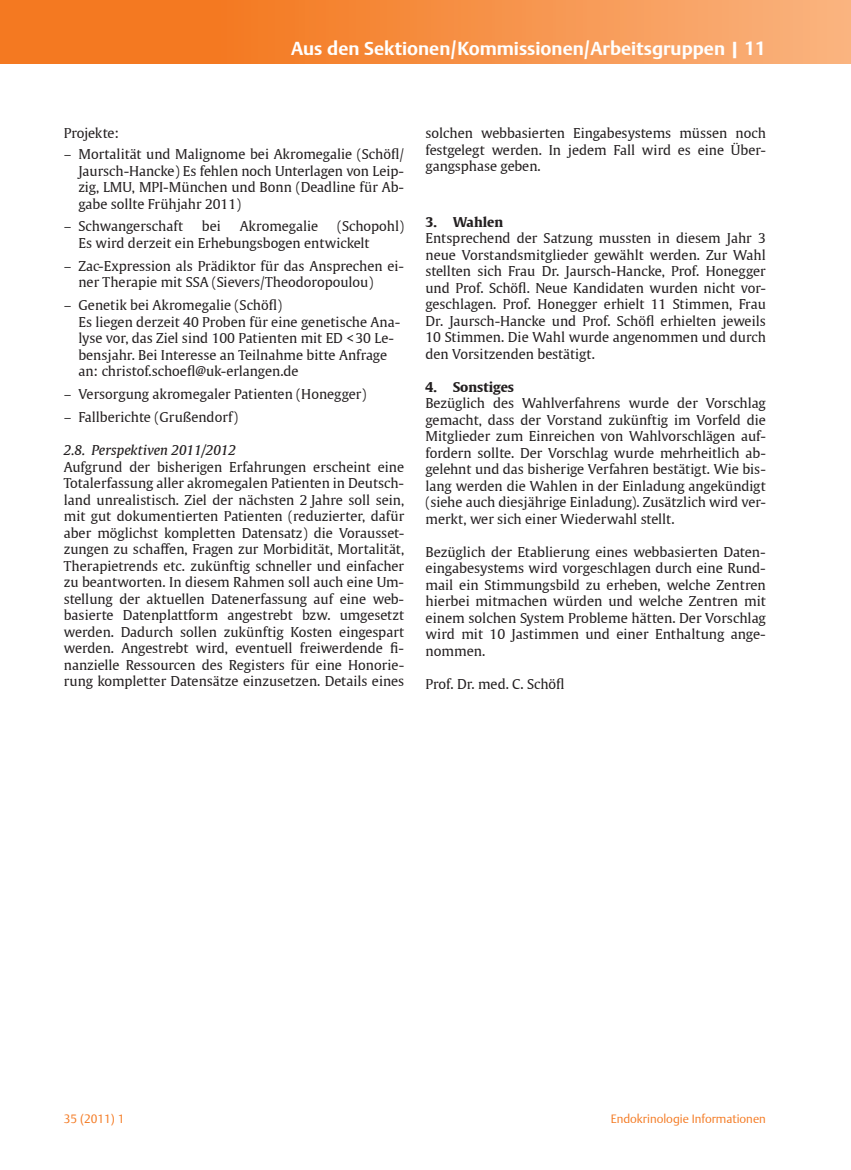
<style>
.page{position:relative;width:851px;height:1170px;background:#fff}
.page>*{position:absolute;margin:0;border:0;box-sizing:border-box;transform-origin:0 0}
.t1{font:700 18.75px "Thieme Argo 2008";color:#fff}
.t2{font:13.5px/16.5px "Thieme Gulliver 2008";color:#231f20;text-align:justify}
.t3{font:italic 13.5px "Thieme Gulliver 2008";color:#231f20}
.t4{font:700 13.5px "Thieme Gulliver 2008";color:#231f20}
.t5{font:300 12px "Thieme Argo 2008";color:#f47921}
</style>
<div class="page">
<svg style="left:0;top:0;width:850px;height:64px;background:#f68e43"></svg>
<h1 class="t1" style="left:291px;top:36px;width:476px">Aus den Sektionen/Kommissionen/Arbeitsgruppen | 11</h1>
<p class="t2" style="left:64px;top:124px;width:57px">Projekte:</p>
<p class="t2" style="left:78px;top:145px;width:327px;text-indent:-15px">– Mortalität und Malignome bei Akromegalie (Schöfl/ Jaursch-Hancke) Es fehlen noch Unterlagen von Leip&shy;zig, LMU, MPI-München und Bonn (Deadline für Ab&shy;gabe sollte Frühjahr 2011)</p>
<p class="t2" style="left:64px;top:218px;width:121px">– Schwangerschaft</p>
<p class="t2" style="left:202px;top:218px;width:20px">bei</p>
<p class="t2" style="left:240px;top:218px;width:80px">Akromegalie</p>
<p class="t2" style="left:78px;top:218px;width:327px;text-indent:258px">(Schopohl)<br>Es wird derzeit ein Erhebungsbogen entwickelt</p>
<p class="t2" style="left:78px;top:257px;width:327px;text-indent:-15px">– Zac-Expression als Prädiktor für das Ansprechen ei&shy;ner Therapie mit SSA (Sievers/Theodoropoulou)</p>
<p class="t2" style="left:78px;top:296px;width:323px;text-align:left;text-indent:-15px">– Genetik bei Akromegalie (Schöfl)<br>Es liegen derzeit 40 Proben für eine genetische Ana&shy;lyse vor, das Ziel sind 100 Patienten mit ED &lt;30 Le&shy;bensjahr. Bei Interesse an Teilnahme bitte Anfrage an: christof.schoefl@uk-erlangen.de</p>
<p class="t2" style="left:64px;top:385px;width:304px">– Versorgung akromegaler Patienten (Honegger)</p>
<p class="t2" style="left:64px;top:408px;width:176px">– Fallberichte (Grußendorf)</p>
<p class="t3" style="left:64px;top:440px;width:174px">2.8. Perspektiven 2011/2012</p>
<p class="t2" style="left:64px;top:458px;width:342px">Aufgrund der bisherigen Erfahrungen erscheint eine Totalerfassung aller akromegalen Patienten in Deutsch&shy;land unrealistisch. Ziel der nächsten 2 Jahre soll sein, mit gut dokumentierten Patienten (reduzierter, dafür aber möglichst kompletten Datensatz) die Vorausset&shy;zungen zu schaffen, Fragen zur Morbidität, Mortalität, Therapietrends etc. zukünftig schneller und einfacher zu beantworten. In diesem Rahmen soll auch eine Um&shy;stellung der aktuellen Datenerfassung auf eine web&shy;basierte Datenplattform angestrebt bzw. umgesetzt werden. Dadurch sollen zukünftig Kosten eingespart werden. Angestrebt wird, eventuell freiwerdende fi&shy;nanzielle Ressourcen des Registers für eine Honorie&shy;rung kompletter Datensätze einzusetzen. Details eines</p>
<p class="t2" style="left:425px;top:124px;width:342px">solchen webbasierten Eingabesystems müssen noch festgelegt werden. In jedem Fall wird es eine Über&shy;gangsphase geben.</p>
<p class="t4" style="left:425px;top:211px;width:79px">3. Wahlen</p>
<p class="t2" style="left:425px;top:229px;width:342px">Entsprechend der Satzung mussten in diesem Jahr 3 neue Vorstandsmitglieder gewählt werden. Zur Wahl stellten sich Frau Dr. Jaursch-Hancke, Prof. Honegger und Prof. Schöfl. Neue Kandidaten wurden nicht vor&shy;geschlagen. Prof. Honegger erhielt 11 Stimmen, Frau Dr. Jaursch-Hancke und Prof. Schöfl erhielten jeweils 10 Stimmen. Die Wahl wurde angenommen und durch den Vorsitzenden bestätigt.</p>
<p class="t4" style="left:425px;top:376px;width:90px">4. Sonstiges</p>
<p class="t2" style="left:425px;top:394px;width:342px">Bezüglich des Wahlverfahrens wurde der Vorschlag gemacht, dass der Vorstand zukünftig im Vorfeld die Mitglieder zum Einreichen von Wahlvorschlägen auf&shy;fordern sollte. Der Vorschlag wurde mehrheitlich ab&shy;gelehnt und das bisherige Verfahren bestätigt. Wie bis&shy;lang werden die Wahlen in der Einladung angekündigt (siehe auch diesjährige Einladung). Zusätzlich wird ver&shy;merkt, wer sich einer Wiederwahl stellt.</p>
<p class="t2" style="left:425px;top:543px;width:342px">Bezüglich der Etablierung eines webbasierten Daten&shy;eingabesystems wird vorgeschlagen durch eine Rund&shy;mail ein Stimmungsbild zu erheben, welche Zentren hierbei mitmachen würden und welche Zentren mit einem solchen System Probleme hätten. Der Vorschlag wird mit 10 Jastimmen und einer Enthaltung ange&shy;nommen.</p>
<p class="t2" style="left:425px;top:675px;width:141px">Prof. Dr. med. C. Schöfl</p>
<p class="t5" style="left:64px;top:1110px;width:62px">35 (2011) 1</p>
<p class="t5" style="left:610px;top:1110px;width:157px">Endokrinologie Informationen</p>
</div>
